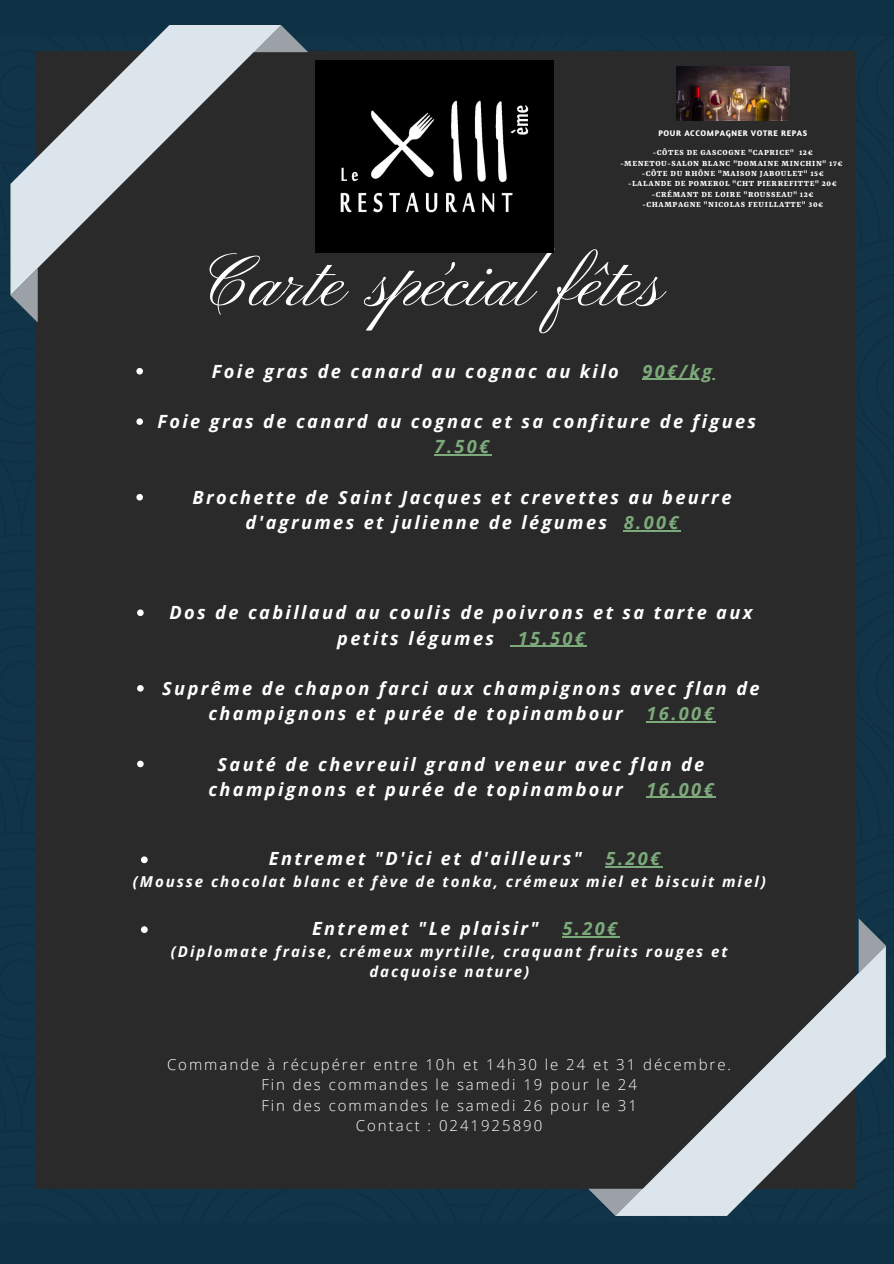
<style>
.page{position:relative;width:894px;height:1264px;background:#fff}
.page>*{position:absolute;margin:0;border:0;box-sizing:border-box;transform-origin:0 0}
.t1{font:72.75px "Pinyon Script";color:#fff}
.t2{font:italic 700 18.15px/25.2px "Open Sans";letter-spacing:.13em;color:#fff}
.t3{font:italic 700 18.15px "Open Sans";letter-spacing:.13em;color:#7daa7b}
.t4{font:300 15px/20.2px "Open Sans";letter-spacing:.13em;color:#fff;text-align:center}
.t5{font:italic 700 15px/20.2px "Open Sans";letter-spacing:.13em;color:#fff;text-align:center}
.t6{font:700 9px/10.4px "Rasa";letter-spacing:.07em;color:#fff;text-align:center}
.t7{font:700 8.25px "Amaranth";letter-spacing:.07em;color:#fff}
.s1{color:#7daa7b}
</style>
<div class="page">
<div style="left:0;top:0;width:893px;height:1263px;background:#0f3146"></div>
<div style="left:36px;top:51px;width:818px;height:1137px;background:#2a2a2a"></div>
<svg style="left:141px;top:856px;width:7px;height:7px"></svg>
<hr style="left:605px;top:866px;width:57px;height:1px;background:#7daa7b">
<svg style="left:141px;top:926px;width:7px;height:7px"></svg>
<hr style="left:562px;top:936px;width:57px;height:1px;background:#7daa7b">
<svg style="left:10px;top:25px;width:298px;height:297px"></svg>
<svg style="left:588px;top:918px;width:297px;height:297px"></svg>
<img style="left:315px;top:60px;width:238px;height:193px">
<img style="left:676px;top:66px;width:113px;height:54px">
<svg style="left:137px;top:609px;width:7px;height:7px"></svg>
<hr style="left:517px;top:645px;width:70px;height:1px;background:#7daa7b">
<svg style="left:137px;top:685px;width:7px;height:6px"></svg>
<hr style="left:646px;top:721px;width:69px;height:1px;background:#7daa7b">
<svg style="left:137px;top:760px;width:7px;height:7px"></svg>
<hr style="left:646px;top:796px;width:69px;height:2px;background:#7daa7b">
<svg style="left:136px;top:368px;width:7px;height:6px"></svg>
<hr style="left:642px;top:379px;width:72px;height:1px;background:#7daa7b">
<svg style="left:136px;top:418px;width:7px;height:7px"></svg>
<hr style="left:434px;top:454px;width:57px;height:1px;background:#7daa7b">
<svg style="left:136px;top:494px;width:7px;height:6px"></svg>
<hr style="left:623px;top:530px;width:57px;height:1px;background:#7daa7b">
<p class="t7" style="left:658px;top:128px;width:150px">POUR ACCOMPAGNER VOTRE REPAS</p>
<p class="t6" style="left:620px;top:148px;width:223px">-CÔTES DE GASCOGNE "CAPRICE" 12€ -MENETOU-SALON BLANC "DOMAINE MINCHIN" 17€ -CÔTE DU RHÔNE "MAISON JABOULET" 15€ -LALANDE DE POMEROL "CHT PIERREFITTE" 20€ -CRÉMANT DE LOIRE "ROUSSEAU" 12€ -CHAMPAGNE "NICOLAS FEUILLATTE" 30€</p>
<h1 class="t1" style="left:204px;top:242px;width:462px">Carte spécial fêtes</h1>
<p class="t2" style="left:212px;top:358px;width:408px">Foie gras de canard au cognac au kilo</p>
<p class="t3" style="left:642px;top:358px;width:71px">90€/kg</p>
<p class="t2" style="left:157px;top:408px;width:600px">Foie gras de canard au cognac et sa confiture de figues</p>
<p class="t3" style="left:434px;top:434px;width:56px">7.50€</p>
<p class="t2" style="left:192px;top:484px;width:540px;text-align:center">Brochette de Saint Jacques et crevettes au beurre d'agrumes et julienne de légumes <span class="s1">8.00€</span></p>
<p class="t2" style="left:337px;top:599px;width:416px;text-indent:-168px">Dos de cabillaud au coulis de poivrons et sa tarte aux petits légumes</p>
<p class="t3" style="left:517px;top:625px;width:69px">15.50€</p>
<p class="t2" style="left:208px;top:675px;width:552px;text-indent:-46px">Suprême de chapon farci aux champignons avec flan de champignons et purée de topinambour</p>
<p class="t3" style="left:646px;top:700px;width:69px">16.00€</p>
<p class="t2" style="left:208px;top:751px;width:497px;text-indent:9px">Sauté de chevreuil grand veneur avec flan de champignons et purée de topinambour</p>
<p class="t3" style="left:646px;top:776px;width:69px">16.00€</p>
<p class="t2" style="left:269px;top:845px;width:314px">Entremet "D'ici et d'ailleurs"</p>
<p class="t3" style="left:605px;top:846px;width:56px">5.20€</p>
<p class="t5" style="left:133px;top:870px;width:634px">(Mousse chocolat blanc et fève de tonka, crémeux miel et biscuit miel)</p>
<p class="t2" style="left:312px;top:915px;width:228px">Entremet "Le plaisir"</p>
<p class="t3" style="left:562px;top:915px;width:56px">5.20€</p>
<p class="t5" style="left:171px;top:940px;width:558px">(Diplomate fraise, crémeux myrtille, craquant fruits rouges et dacquoise nature)</p>
<p class="t4" style="left:167px;top:1054px;width:565px">Commande à récupérer entre 10h et 14h30 le 24 et 31 décembre.<br>Fin des commandes le samedi 19 pour le 24<br>Fin des commandes le samedi 26 pour le 31<br>Contact : 0241925890</p>
</div>
